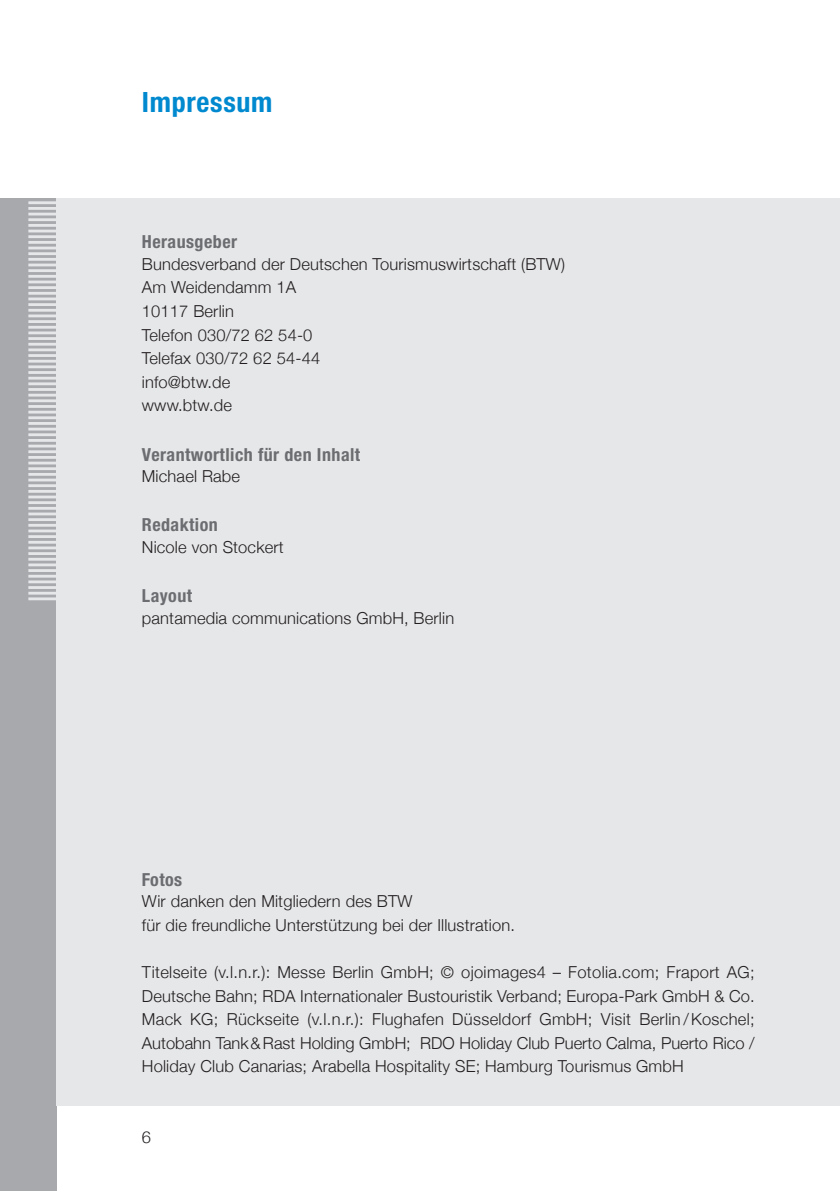
<style>
.page{position:relative;width:840px;height:1191px;background:#fff}
.page>*{position:absolute;margin:0;border:0;box-sizing:border-box;transform-origin:0 0}
.t1{font:700 condensed 28px "Helvetica Neue";letter-spacing:.025em;color:#0089cf}
.t2{font:700 condensed 18px "Helvetica Neue";letter-spacing:.025em;color:#6c6d70}
.t3{font:300 16.4px/23.6px "Helvetica Neue";letter-spacing:.01em;color:#231f20}
</style>
<div class="page">
<img style="left:839px;top:198px;width:1px;height:908px">
<div style="left:0;top:198px;width:57px;height:993px;background:#a8a9ad"></div>
<div style="left:57px;top:198px;width:782px;height:908px;background:#e6e7e9"></div>
<hr style="left:28px;top:597px;width:29px;height:3px;background:#e6e7e9">
<hr style="left:28px;top:592px;width:29px;height:2px;background:#e6e7e9">
<hr style="left:28px;top:586px;width:29px;height:3px;background:#e6e7e9">
<hr style="left:28px;top:580px;width:29px;height:3px;background:#e6e7e9">
<hr style="left:28px;top:575px;width:29px;height:2px;background:#e6e7e9">
<hr style="left:28px;top:569px;width:29px;height:3px;background:#e6e7e9">
<hr style="left:28px;top:563px;width:29px;height:3px;background:#e6e7e9">
<hr style="left:28px;top:558px;width:29px;height:2px;background:#e6e7e9">
<hr style="left:28px;top:552px;width:29px;height:3px;background:#e6e7e9">
<hr style="left:28px;top:546px;width:29px;height:3px;background:#e6e7e9">
<hr style="left:28px;top:541px;width:29px;height:2px;background:#e6e7e9">
<hr style="left:28px;top:535px;width:29px;height:3px;background:#e6e7e9">
<hr style="left:28px;top:529px;width:29px;height:3px;background:#e6e7e9">
<hr style="left:28px;top:524px;width:29px;height:3px;background:#e6e7e9">
<hr style="left:28px;top:518px;width:29px;height:3px;background:#e6e7e9">
<hr style="left:28px;top:512px;width:29px;height:3px;background:#e6e7e9">
<hr style="left:28px;top:507px;width:29px;height:3px;background:#e6e7e9">
<hr style="left:28px;top:501px;width:29px;height:3px;background:#e6e7e9">
<hr style="left:28px;top:495px;width:29px;height:3px;background:#e6e7e9">
<hr style="left:28px;top:490px;width:29px;height:3px;background:#e6e7e9">
<hr style="left:28px;top:484px;width:29px;height:3px;background:#e6e7e9">
<hr style="left:28px;top:478px;width:29px;height:3px;background:#e6e7e9">
<hr style="left:28px;top:473px;width:29px;height:3px;background:#e6e7e9">
<hr style="left:28px;top:467px;width:29px;height:3px;background:#e6e7e9">
<hr style="left:28px;top:461px;width:29px;height:3px;background:#e6e7e9">
<hr style="left:28px;top:456px;width:29px;height:3px;background:#e6e7e9">
<hr style="left:28px;top:450px;width:29px;height:3px;background:#e6e7e9">
<hr style="left:28px;top:444px;width:29px;height:3px;background:#e6e7e9">
<hr style="left:28px;top:439px;width:29px;height:3px;background:#e6e7e9">
<hr style="left:28px;top:433px;width:29px;height:3px;background:#e6e7e9">
<hr style="left:28px;top:428px;width:29px;height:2px;background:#e6e7e9">
<hr style="left:28px;top:422px;width:29px;height:3px;background:#e6e7e9">
<hr style="left:28px;top:416px;width:29px;height:3px;background:#e6e7e9">
<hr style="left:28px;top:411px;width:29px;height:2px;background:#e6e7e9">
<hr style="left:28px;top:405px;width:29px;height:3px;background:#e6e7e9">
<hr style="left:28px;top:399px;width:29px;height:3px;background:#e6e7e9">
<hr style="left:28px;top:394px;width:29px;height:2px;background:#e6e7e9">
<hr style="left:28px;top:388px;width:29px;height:3px;background:#e6e7e9">
<hr style="left:28px;top:382px;width:29px;height:3px;background:#e6e7e9">
<hr style="left:28px;top:377px;width:29px;height:2px;background:#e6e7e9">
<hr style="left:28px;top:371px;width:29px;height:3px;background:#e6e7e9">
<hr style="left:28px;top:365px;width:29px;height:3px;background:#e6e7e9">
<hr style="left:28px;top:360px;width:29px;height:2px;background:#e6e7e9">
<hr style="left:28px;top:354px;width:29px;height:3px;background:#e6e7e9">
<hr style="left:28px;top:348px;width:29px;height:3px;background:#e6e7e9">
<hr style="left:28px;top:343px;width:29px;height:3px;background:#e6e7e9">
<hr style="left:28px;top:337px;width:29px;height:3px;background:#e6e7e9">
<hr style="left:28px;top:331px;width:29px;height:3px;background:#e6e7e9">
<hr style="left:28px;top:326px;width:29px;height:3px;background:#e6e7e9">
<hr style="left:28px;top:320px;width:29px;height:3px;background:#e6e7e9">
<hr style="left:28px;top:314px;width:29px;height:3px;background:#e6e7e9">
<hr style="left:28px;top:309px;width:29px;height:3px;background:#e6e7e9">
<hr style="left:28px;top:303px;width:29px;height:3px;background:#e6e7e9">
<hr style="left:28px;top:297px;width:29px;height:3px;background:#e6e7e9">
<hr style="left:28px;top:292px;width:29px;height:3px;background:#e6e7e9">
<hr style="left:28px;top:286px;width:29px;height:3px;background:#e6e7e9">
<hr style="left:28px;top:280px;width:29px;height:3px;background:#e6e7e9">
<hr style="left:28px;top:275px;width:29px;height:3px;background:#e6e7e9">
<hr style="left:28px;top:269px;width:29px;height:3px;background:#e6e7e9">
<hr style="left:28px;top:263px;width:29px;height:3px;background:#e6e7e9">
<hr style="left:28px;top:258px;width:29px;height:3px;background:#e6e7e9">
<hr style="left:28px;top:252px;width:29px;height:3px;background:#e6e7e9">
<hr style="left:28px;top:247px;width:29px;height:2px;background:#e6e7e9">
<hr style="left:28px;top:241px;width:29px;height:3px;background:#e6e7e9">
<hr style="left:28px;top:235px;width:29px;height:3px;background:#e6e7e9">
<hr style="left:28px;top:230px;width:29px;height:2px;background:#e6e7e9">
<hr style="left:28px;top:224px;width:29px;height:3px;background:#e6e7e9">
<hr style="left:28px;top:218px;width:29px;height:3px;background:#e6e7e9">
<hr style="left:28px;top:213px;width:29px;height:2px;background:#e6e7e9">
<hr style="left:28px;top:207px;width:29px;height:3px;background:#e6e7e9">
<hr style="left:28px;top:201px;width:29px;height:3px;background:#e6e7e9">
<h1 class="t1" style="left:142px;top:79px;width:132px">Impressum</h1>
<p class="t2" style="left:142px;top:227px;width:97px">Herausgeber</p>
<p class="t3" style="left:142px;top:252px;width:424px">Bundesverband der Deutschen Tourismuswirtschaft (BTW)<br>Am Weidendamm 1A<br>10117 Berlin<br>Telefon 030/72 62 54-0<br>Telefax 030/72 62 54-44<br>info@btw.de<br>www.btw.de</p>
<p class="t2" style="left:142px;top:439px;width:220px">Verantwortlich für den Inhalt</p>
<p class="t3" style="left:142px;top:464px;width:100px">Michael Rabe</p>
<p class="t2" style="left:142px;top:510px;width:77px">Redaktion</p>
<p class="t3" style="left:142px;top:535px;width:143px">Nicole von Stockert</p>
<p class="t2" style="left:142px;top:581px;width:52px">Layout</p>
<p class="t3" style="left:142px;top:606px;width:314px">pantamedia communications GmbH, Berlin</p>
<p class="t2" style="left:142px;top:864px;width:42px">Fotos</p>
<p class="t3" style="left:142px;top:889px;width:374px">Wir danken den Mitgliedern des BTW<br>für die freundliche Unterstützung bei der Illustration.</p>
<p class="t3" style="left:142px;top:960px;width:614px;text-align:justify">Titelseite (v.l.n.r.): Messe Berlin GmbH; © ojoimages4 – Fotolia.com; Fraport AG; Deutsche Bahn; RDA Internationaler Bustouristik Verband; Europa-Park GmbH &amp; Co.<br>Mack KG; Rückseite (v.l.n.r.): Flughafen Düsseldorf GmbH; Visit Berlin/Koschel; Autobahn Tank&amp;Rast Holding GmbH; RDO Holiday Club Puerto Calma, Puerto Rico / Holiday Club Canarias; Arabella Hospitality SE; Hamburg Tourismus GmbH</p>
<p class="t3" style="left:142px;top:1125px;width:11px">6</p>
</div>
